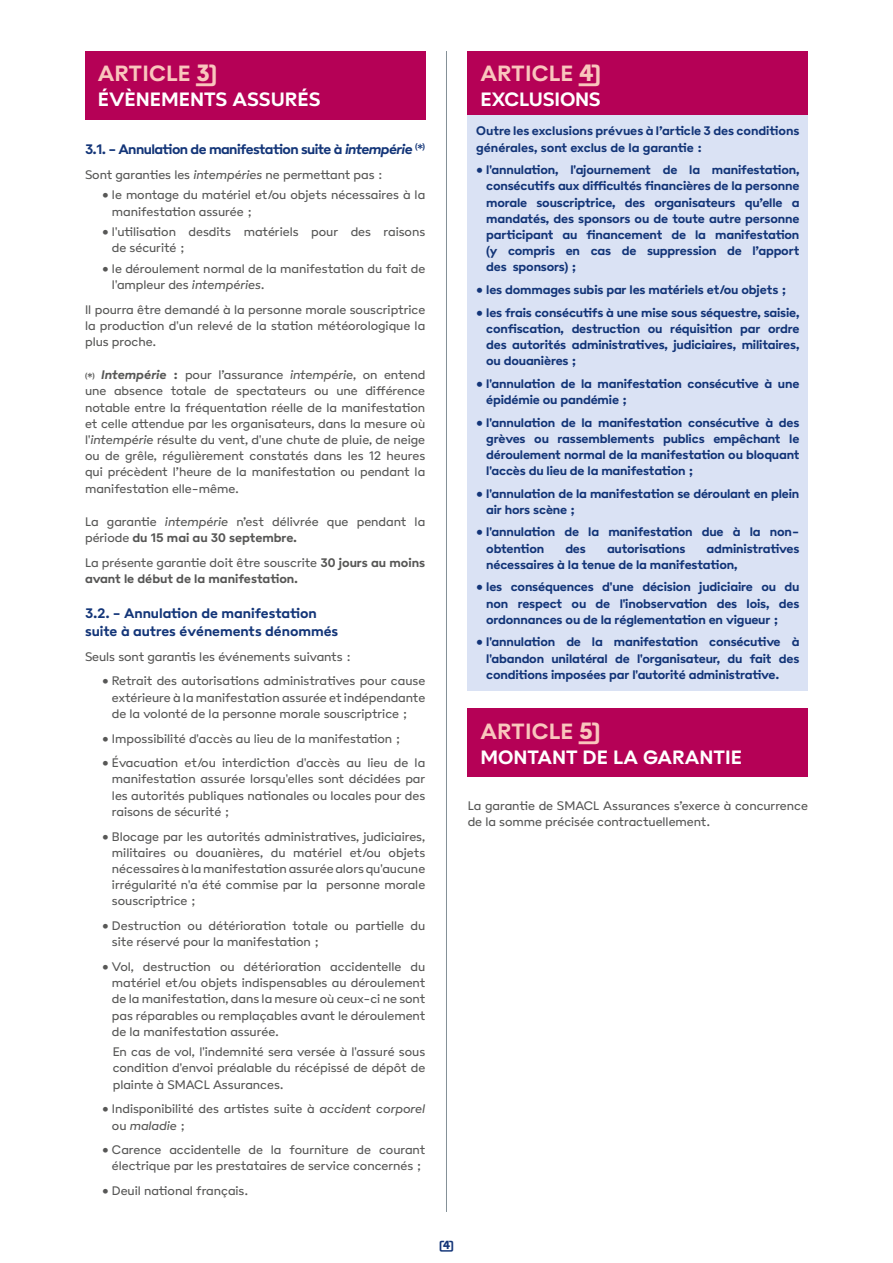
<style>
.page{position:relative;width:893px;height:1263px;background:#fff}
.page>*{position:absolute;margin:0;border:0;box-sizing:border-box;transform-origin:0 0}
.t1{font:700 24px "Poligon";color:#f9c6bd}
.t2{font:700 21px "Poligon";color:#fff}
.t3{font:700 15px/18px "Poligon";color:#133578}
.t4{font:700 15px "Poligon";letter-spacing:-.035em;color:#133578}
.t5{font:13.5px/16.2px "Poligon";color:#575756}
.t6{font:700 13.5px/16.2px "Poligon";letter-spacing:-.01em;color:#133578}
.t7{font:700 13.5px/16.2px "Poligon";color:#575756}
.t8{font:12px "Poligon Black Link";color:#133578}
.s1{font-family:"Poligon Black Link";font-weight:400}
.s2{font-style:italic}
.s3{font-weight:700;font-size:7.8px}
.s4{font-weight:700}
.s5{font-weight:700;font-style:italic}
.s6{font-weight:400}
</style>
<div class="page">
<hr style="left:446px;top:51px;width:1px;height:1161px;background:#859198">
<div style="left:85px;top:51px;width:340px;height:68px;background:#b50156"></div>
<div style="left:468px;top:115px;width:340px;height:48px;background:#dae2f4"></div>
<div style="left:468px;top:153px;width:340px;height:130px;background:#dae2f4"></div>
<div style="left:468px;top:273px;width:340px;height:33px;background:#dae2f4"></div>
<div style="left:468px;top:296px;width:340px;height:81px;background:#dae2f4"></div>
<div style="left:468px;top:367px;width:340px;height:49px;background:#dae2f4"></div>
<div style="left:468px;top:406px;width:340px;height:81px;background:#dae2f4"></div>
<div style="left:468px;top:477px;width:340px;height:49px;background:#dae2f4"></div>
<div style="left:468px;top:516px;width:340px;height:65px;background:#dae2f4"></div>
<div style="left:468px;top:571px;width:340px;height:65px;background:#dae2f4"></div>
<div style="left:468px;top:626px;width:340px;height:64px;background:#dae2f4"></div>
<div style="left:468px;top:51px;width:340px;height:64px;background:#b50156"></div>
<div style="left:468px;top:709px;width:340px;height:68px;background:#b50156"></div>
<h1 class="t1" style="left:98px;top:58px;width:121px">ARTICLE <span class="s1">3</span></h1>
<h2 class="t2" style="left:98px;top:87px;width:224px">ÉVÈNEMENTS ASSURÉS</h2>
<p class="t4" style="left:85px;top:140px;width:342px">3.1. - Annulation de manifestation suite à <span class="s2">intempérie</span> <sup>(</sup>*<sup>)</sup></p>
<p class="t5" style="left:85px;top:166px;width:299px">Sont garanties les <span class="s2">intempéries</span> ne permettant pas :</p>
<p class="t5" style="left:112px;top:187px;width:315px;text-indent:-10px">• le montage du matériel et/ou objets nécessaires à la manifestation assurée ;</p>
<p class="t5" style="left:112px;top:223px;width:315px;text-indent:-10px">• l'utilisation desdits matériels pour des raisons de sécurité ;</p>
<p class="t5" style="left:112px;top:260px;width:315px;text-indent:-10px">• le déroulement normal de la manifestation du fait de l'ampleur des <span class="s2">intempéries</span>.</p>
<p class="t5" style="left:85px;top:301px;width:342px;text-align:justify">Il pourra être demandé à la personne morale souscriptrice la production d'un relevé de la station météorologique la plus proche.</p>
<p class="t5" style="left:85px;top:367px;width:342px;text-align:justify"><span class="s3">(</span><span class="s4">*</span><span class="s3">)</span> <span class="s5">Intempérie</span> <span class="s4">:</span> pour l’assurance <span class="s2">intempérie</span>, on entend une absence totale de spectateurs ou une différence notable entre la fréquentation réelle de la manifestation et celle attendue par les organisateurs, dans la mesure où l'<span class="s2">intempérie</span> résulte du vent, d'une chute de pluie, de neige ou de grêle, régulièrement constatés dans les 12 heures qui précèdent l’heure de la manifestation ou pendant la manifestation elle-même.</p>
<p class="t5" style="left:85px;top:513px;width:342px">La garantie <span class="s2">intempérie</span> n’est délivrée que pendant la période <span class="s4">du 15 mai au 30 septembre.</span></p>
<p class="t7" style="left:85px;top:554px;width:342px"><span class="s6">La présente garantie doit être souscrite</span> 30 jours au moins avant le début de la manifestation.</p>
<p class="t3" style="left:85px;top:604px;width:255px">3.2. - Annulation de manifestation suite à autres événements dénommés</p>
<p class="t5" style="left:85px;top:648px;width:268px">Seuls sont garantis les événements suivants :</p>
<p class="t5" style="left:112px;top:673px;width:315px;text-align:justify;text-indent:-10px">• Retrait des autorisations administratives pour cause extérieure à la manifestation assurée et indépendante de la volonté de la personne morale souscriptrice ;</p>
<p class="t5" style="left:102px;top:730px;width:300px">• Impossibilité d'accès au lieu de la manifestation ;</p>
<p class="t5" style="left:112px;top:754px;width:315px;text-align:justify;text-indent:-10px">• Évacuation et/ou interdiction d'accès au lieu de la manifestation assurée lorsqu'elles sont décidées par les autorités publiques nationales ou locales pour des raisons de sécurité ;</p>
<p class="t5" style="left:112px;top:828px;width:315px;text-align:justify;text-indent:-10px">• Blocage par les autorités administratives, judiciaires, militaires ou douanières, du matériel et/ou objets nécessaires à la manifestation assurée alors qu'aucune irrégularité n'a été commise par la personne morale souscriptrice ;</p>
<p class="t5" style="left:112px;top:917px;width:315px;text-indent:-10px">• Destruction ou détérioration totale ou partielle du site réservé pour la manifestation ;</p>
<p class="t5" style="left:112px;top:958px;width:315px;text-align:justify;text-indent:-10px">• Vol, destruction ou détérioration accidentelle du matériel et/ou objets indispensables au déroulement de la manifestation, dans la mesure où ceux-ci ne sont pas réparables ou remplaçables avant le déroulement de la manifestation assurée.</p>
<p class="t5" style="left:113px;top:1043px;width:314px;text-align:justify">En cas de vol, l'indemnité sera versée à l'assuré sous condition d'envoi préalable du récépissé de dépôt de plainte à SMACL Assurances.</p>
<p class="t5" style="left:112px;top:1101px;width:315px;text-indent:-10px">• Indisponibilité des artistes suite à <span class="s2">accident corporel </span>ou <span class="s2">maladie</span> ;</p>
<p class="t5" style="left:102px;top:1141px;width:325px;text-align:center">• Carence accidentelle de la fourniture de courant électrique par les prestataires de service concernés ;</p>
<p class="t5" style="left:102px;top:1182px;width:148px">• Deuil national français.</p>
<h1 class="t1" style="left:480px;top:58px;width:122px">ARTICLE <span class="s1">4</span></h1>
<h2 class="t2" style="left:480px;top:87px;width:122px">EXCLUSIONS</h2>
<p class="t6" style="left:476px;top:123px;width:325px">Outre les exclusions prévues à l’article 3 des conditions générales, sont exclus de la garantie :</p>
<p class="t6" style="left:486px;top:161px;width:315px;text-align:justify;text-indent:-10px">• l'annulation, l'ajournement de la manifestation, consécutifs aux difficultés financières de la personne morale souscriptrice, des organisateurs qu’elle a mandatés, des sponsors ou de toute autre personne participant au financement de la manifestation (y compris en cas de suppression de l’apport des sponsors) ;</p>
<p class="t6" style="left:476px;top:281px;width:312px">• les dommages subis par les matériels et/ou objets ;</p>
<p class="t6" style="left:486px;top:304px;width:315px;text-align:justify;text-indent:-10px">• les frais consécutifs à une mise sous séquestre, saisie, confiscation, destruction ou réquisition par ordre des autorités administratives, judiciaires, militaires, ou douanières ;</p>
<p class="t6" style="left:486px;top:375px;width:315px;text-indent:-10px">• l'annulation de la manifestation consécutive à une épidémie ou pandémie ;</p>
<p class="t6" style="left:486px;top:414px;width:315px;text-align:justify;text-indent:-10px">• l'annulation de la manifestation consécutive à des grèves ou rassemblements publics empêchant le déroulement normal de la manifestation ou bloquant l'accès du lieu de la manifestation ;</p>
<p class="t6" style="left:486px;top:485px;width:315px;text-indent:-10px">• l'annulation de la manifestation se déroulant en plein air hors scène ;</p>
<p class="t6" style="left:486px;top:524px;width:315px;text-indent:-10px">• l'annulation de la manifestation due à la non&shy;obtention</p>
<p class="t6" style="left:486px;top:540px;width:315px;text-indent:220px">administratives nécessaires à la tenue de la manifestation,</p>
<p class="t6" style="left:486px;top:579px;width:315px;text-align:justify;text-indent:-10px">• les conséquences d'une décision judiciaire ou du non respect ou de l'inobservation des lois, des ordonnances ou de la réglementation en vigueur ;</p>
<p class="t6" style="left:486px;top:634px;width:315px;text-align:justify;text-indent:-10px">• l'annulation de la manifestation consécutive à l'abandon unilatéral de l'organisateur, du fait des conditions imposées par l'autorité administrative.</p>
<p class="t6" style="left:565px;top:540px;width:22px">des</p>
<p class="t6" style="left:607px;top:540px;width:80px">autorisations</p>
<h1 class="t1" style="left:480px;top:716px;width:121px">ARTICLE <span class="s1">5</span></h1>
<h2 class="t2" style="left:480px;top:744px;width:263px">MONTANT DE LA GARANTIE</h2>
<p class="t5" style="left:468px;top:797px;width:342px">La garantie de SMACL Assurances s’exerce à concurrence de la somme précisée contractuellement.</p>
<p class="t8" style="left:439px;top:1237px;width:16px">4</p>
</div>
